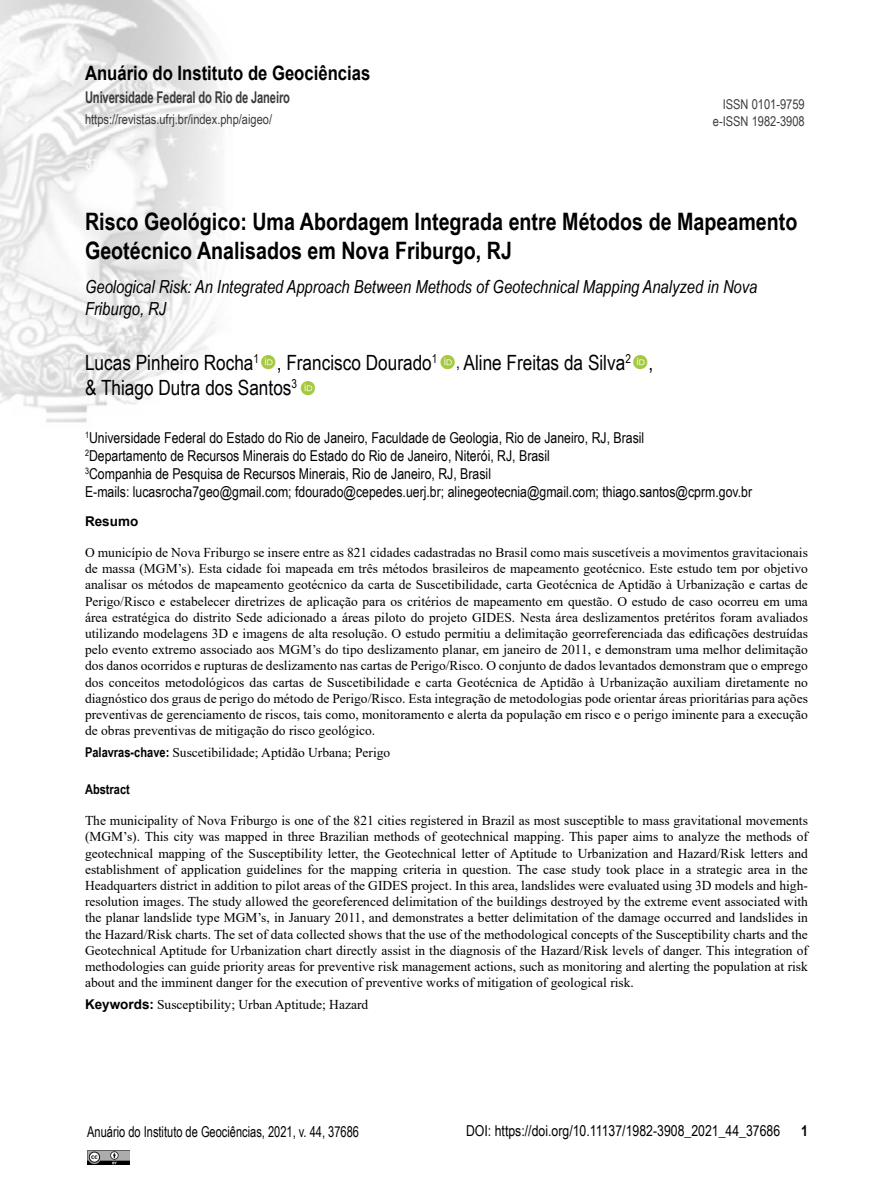
<style>
.page{position:relative;width:893px;height:1191px;background:#fff}
.page>*{position:absolute;margin:0;border:0;box-sizing:border-box;transform-origin:0 0}
.t1{font:700 24px/28.8px "Arial Narrow";color:#000}
.t2{font:21px/25.2px "Arial Narrow";color:#000}
.t3{font:700 19.8px "Arial";color:#000;scale:.84 1}
.t4{font:italic 18px/21.6px "Arial Narrow";color:#000}
.t5{font:700 16.2px "Arial Narrow";letter-spacing:-.01em;color:#3c3c3b;scale:.84 1}
.t6{font:15px/18px "Arial Narrow";color:#000}
.t7{font:15px "Arial Narrow";color:#000;scale:.9 1}
.t8{font:700 15px "Arial Narrow";color:#000}
.t9{font:13.5px/16.2px "Times New Roman";color:#000;text-align:justify}
.t10{font:13.5px "Arial Narrow";color:#3c3c3b}
.t11{font:700 13.5px "Arial Narrow";color:#000}
.t12{font:700 13.5px "Arial";color:#000}
.s1{font-size:16.5px}
.s2{font-family:"Arial Narrow";font-weight:700}
.s3{font-family:"Arial";font-weight:700}
</style>
<div class="page">
<img style="left:87px;top:1150px;width:43px;height:15px">
<img style="left:0;top:0;width:221px;height:423px">
<h3 class="t3" style="left:85px;top:59px;width:341px">Anuário do Instituto de Geociências</h3>
<p class="t5" style="left:85px;top:85px;width:246px">Universidade Federal do Rio de Janeiro</p>
<p class="t10" style="left:85px;top:110px;width:189px">https://revistas.ufrj.br/index.php/aigeo/</p>
<p class="t10" style="left:723px;top:94px;width:83px">ISSN 0101-9759</p>
<p class="t10" style="left:713px;top:111px;width:93px">e-ISSN 1982-3908</p>
<h1 class="t1" style="left:85px;top:206px;width:714px">Risco Geológico: Uma Abordagem Integrada entre Métodos de Mapeamento<br>Geotécnico Analisados em Nova Friburgo, RJ</h1>
<h3 class="t4" style="left:85px;top:276px;width:674px">Geological Risk: An Integrated Approach Between Methods of Geotechnical Mapping Analyzed in Nova<br>Friburgo, RJ</h3>
<h2 class="t2" style="left:85px;top:349px;width:570px">Lucas Pinheiro Rocha<sup>1</sup> , Francisco Dourado<sup>1</sup> <span class="s1">,</span> Aline Freitas da Silva<sup>2</sup> , &amp; Thiago Dutra dos Santos<sup>3</sup></h2>
<p class="t6" style="left:85px;top:428px;width:669px"><sup>1</sup>Universidade Federal do Estado do Rio de Janeiro, Faculdade de Geologia, Rio de Janeiro, RJ, Brasil<br><sup>2</sup>Departamento de Recursos Minerais do Estado do Rio de Janeiro, Niterói, RJ, Brasil<br><sup>3</sup>Companhia de Pesquisa de Recursos Minerais, Rio de Janeiro, RJ, Brasil<br>E-mails: lucasrocha7geo@gmail.com; fdourado@cepedes.uerj.br; alinegeotecnia@gmail.com; thiago.santos@cprm.gov.br</p>
<p class="t12" style="left:85px;top:511px;width:55px">Resumo</p>
<p class="t9" style="left:85px;top:544px;width:724px">O município de Nova Friburgo se insere entre as 821 cidades cadastradas no Brasil como mais suscetíveis a movimentos gravitacionais de massa (MGM’s). Esta cidade foi mapeada em três métodos brasileiros de mapeamento geotécnico. Este estudo tem por objetivo analisar os métodos de mapeamento geotécnico da carta de Suscetibilidade, carta Geotécnica de Aptidão à Urbanização e cartas de Perigo/Risco e estabelecer diretrizes de aplicação para os critérios de mapeamento em questão. O estudo de caso ocorreu em uma área estratégica do distrito Sede adicionado a áreas piloto do projeto GIDES. Nesta área deslizamentos pretéritos foram avaliados utilizando modelagens 3D e imagens de alta resolução. O estudo permitiu a delimitação georreferenciada das edificações destruídas pelo evento extremo associado aos MGM’s do tipo deslizamento planar, em janeiro de 2011, e demonstram uma melhor delimitação dos danos ocorridos e rupturas de deslizamento nas cartas de Perigo/Risco. O conjunto de dados levantados demonstram que o emprego dos conceitos metodológicos das cartas de Suscetibilidade e carta Geotécnica de Aptidão à Urbanização auxiliam diretamente no diagnóstico dos graus de perigo do método de Perigo/Risco. Esta integração de metodologias pode orientar áreas prioritárias para ações preventivas de gerenciamento de riscos, tais como, monitoramento e alerta da população em risco e o perigo iminente para a execução de obras preventivas de mitigação do risco geológico.</p>
<p class="t9" style="left:85px;top:743px;width:307px"><span class="s2">Palavras-chave:</span> Suscetibilidade; Aptidão Urbana; Perigo</p>
<p class="t11" style="left:85px;top:779px;width:46px">Abstract</p>
<p class="t9" style="left:85px;top:812px;width:724px">The municipality of Nova Friburgo is one of the 821 cities registered in Brazil as most susceptible to mass gravitational movements (MGM’s). This city was mapped in three Brazilian methods of geotechnical mapping. This paper aims to analyze the methods of geotechnical mapping of the Susceptibility letter, the Geotechnical letter of Aptitude to Urbanization and Hazard/Risk letters and establishment of application guidelines for the mapping criteria in question. The case study took place in a strategic area in the Headquarters district in addition to pilot areas of the GIDES project. In this area, landslides were evaluated using 3D models and high&shy;resolution images. The study allowed the georeferenced delimitation of the buildings destroyed by the extreme event associated with the planar landslide type MGM’s, in January 2011, and demonstrates a better delimitation of the damage occurred and landslides in the Hazard/Risk charts. The set of data collected shows that the use of the methodological concepts of the Susceptibility charts and the Geotechnical Aptitude for Urbanization chart directly assist in the diagnosis of the Hazard/Risk levels of danger. This integration of methodologies can guide priority areas for preventive risk management actions, such as monitoring and alerting the population at risk about and the imminent danger for the execution of preventive works of mitigation of geological risk.</p>
<p class="t9" style="left:85px;top:995px;width:285px"><span class="s3">Keywords:</span> Susceptibility; Urban Aptitude; Hazard</p>
<p class="t7" style="left:87px;top:1120px;width:304px">Anuário do Instituto de Geociências, 2021, v. 44, 37686</p>
<p class="t6" style="left:466px;top:1120px;width:316px">DOI: https://doi.org/10.11137/1982-3908_2021_44_37686</p>
<p class="t8" style="left:801px;top:1119px;width:8px">1</p>
</div>
